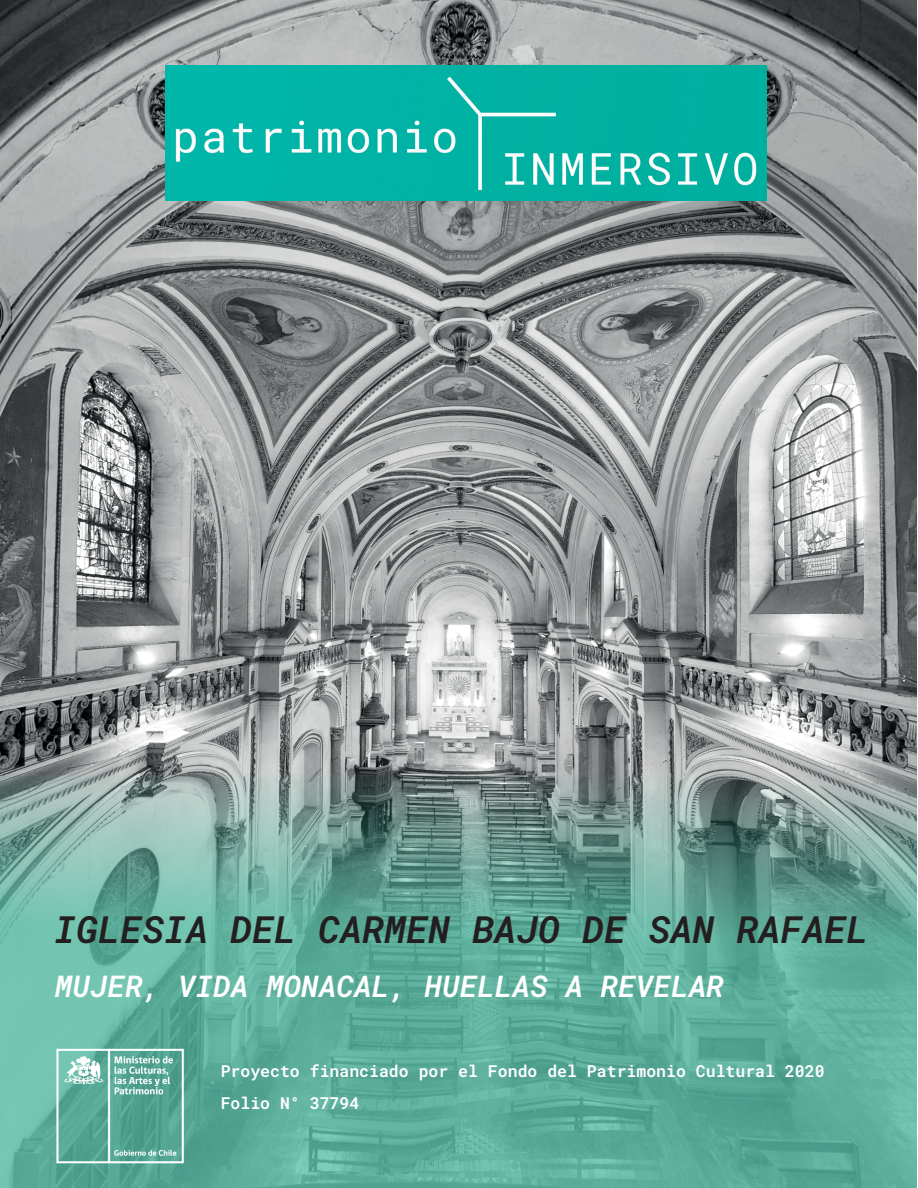
<style>
.page{position:relative;width:918px;height:1188px;background:#fff}
.page>*{position:absolute;margin:0;border:0;box-sizing:border-box;transform-origin:0 0}
.t1{font:italic 600 37.5px "Roboto Mono";color:#231f20}
.t2{font:italic 600 30px "Roboto Mono";color:#fff}
.t3{font:600 16.5px/32.4px "Roboto Mono";color:#fff}
</style>
<div class="page">
<img style="left:0;top:0;width:917px;height:776px">
<svg style="left:0;top:776px;width:917px;height:412px;background:#66a999"></svg>
<img style="left:165px;top:65px;width:602px;height:136px">
<img style="left:16px;top:1017px;width:178px;height:171px">
<h1 class="t1" style="left:54px;top:903px;width:816px">IGLESIA DEL CARMEN BAJO DE SAN RAFAEL</h1>
<h2 class="t2" style="left:55px;top:966px;width:671px">MUJER, VIDA MONACAL, HUELLAS A REVELAR</h2>
<p class="t3" style="left:221px;top:1054px;width:605px">Proyecto financiado por el Fondo del Patrimonio Cultural 2020<br>Folio N° 37794</p>
</div>
